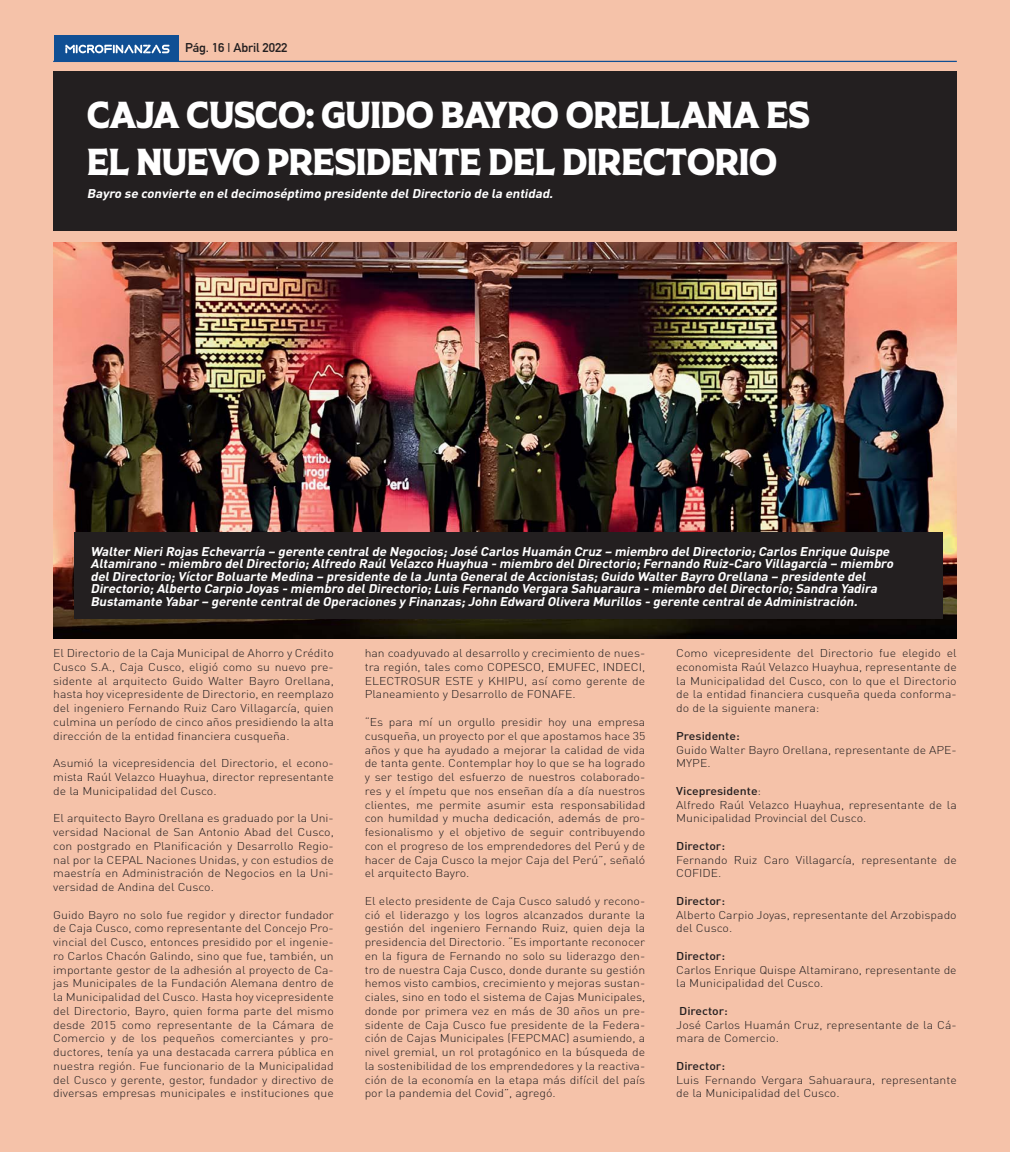
<style>
.page{position:relative;width:1010px;height:1152px;background:#f5c2a9}
.page>*{position:absolute;margin:0;border:0;box-sizing:border-box;transform-origin:0 0}
.t1{font:37.5px/46.2px "FF Monteral Two";letter-spacing:-.03em;color:#fff;scale:.92 1}
.t2{font:italic 700 12.5px/12.5px "DIN Pro";letter-spacing:-.01em;color:#fff;scale:1.06 1}
.t3{font:700 12.5px "DIN Alternate";letter-spacing:-.01em;color:#231f20;scale:1.06 1}
.t4{font:300 11.25px/13.8px "DIN Pro";color:#231f20;text-align:justify;scale:1.09 1}
.t5{font:500 11.25px "DIN Pro";color:#231f20;scale:1.09 1}
.s1{font-weight:500}
</style>
<div class="page">
<hr style="left:53px;top:61px;width:904px;height:1px;background:#104f94">
<div style="left:55px;top:35px;width:124px;height:26px;background:#104f94"></div>
<svg style="left:65px;top:45px;width:104px;height:8px"></svg>
<div style="left:53px;top:71px;width:904px;height:159px;background:#231f20"></div>
<img style="left:53px;top:243px;width:904px;height:395px">
<div style="left:74px;top:533px;width:869px;height:86px;background:#231f20"></div>
<p class="t3" style="left:185px;top:40px;width:98px">Pág. 16 | Abril 2022</p>
<h1 class="t1" style="left:87px;top:92px;width:788px">CAJA CUSCO: GUIDO BAYRO ORELLANA ES<br>EL NUEVO PRESIDENTE DEL DIRECTORIO</h1>
<p class="t2" style="left:87px;top:189px;width:443px">Bayro se convierte en el decimoséptimo presidente del Directorio de la entidad.</p>
<p class="t2" style="left:90px;top:546px;width:761px">Walter NieriRojas Echevarría – gerente central de Negocios;José Carlos Huamán Cruz – miembro del Directorio;Carlos Enrique Quispe Altamirano - miembro del Directorio;Alfredo Raúl Velazco Huayhua - miembro del Directorio;Fernando Ruiz-Caro Villagarcía – miembro del Directorio;Víctor Boluarte Medina – presidente de la Junta General de Accionistas;Guido Walter Bayro Orellana – presidente del Directorio;Alberto Carpio Joyas - miembro del Directorio;Luis Fernando Vergara Sahuaraura - miembro del Directorio;Sandra Yadira Bustamante Yabar – gerente central de Operaciones y Finanzas;John Edward Olivera Murillos - gerente central de Administración.</p>
<p class="t4" style="left:53px;top:647px;width:259px">El Directorio de la Caja Municipal de Ahorro y Crédito Cusco S.A., Caja Cusco, eligió como su nuevo pre&shy;sidente al arquitecto Guido Walter Bayro Orellana, hasta hoy vicepresidente de Directorio, en reemplazo del ingeniero Fernando Ruiz Caro Villagarcía, quien culmina un período de cinco años presidiendo la alta dirección de la entidad financiera cusqueña.</p>
<p class="t4" style="left:53px;top:757px;width:259px">Asumió la vicepresidencia del Directorio, el econo&shy;mista Raúl Velazco Huayhua, director representante de la Municipalidad del Cusco.</p>
<p class="t4" style="left:53px;top:812px;width:259px">El arquitecto Bayro Orellana es graduado por la Uni&shy;versidad Nacional de San Antonio Abad del Cusco, con postgrado en Planificación y Desarrollo Regio&shy;nal por la CEPAL Naciones Unidas, y con estudios de maestría en Administración de Negocios en la Uni&shy;versidad de Andina del Cusco.</p>
<p class="t4" style="left:53px;top:909px;width:259px">Guido Bayro no solo fue regidor y director fundador de Caja Cusco, como representante del Concejo Pro&shy;vincial del Cusco, entonces presidido por el ingenie&shy;ro Carlos Chacón Galindo, sino que fue, también, un importante gestor de la adhesión al proyecto de Ca&shy;jas Municipales de la Fundación Alemana dentro de la Municipalidad del Cusco. Hasta hoy vicepresidente del Directorio, Bayro, quien forma parte del mismo desde 2015 como representante de la Cámara de Comercio y de los pequeños comerciantes y pro&shy;ductores, tenía ya una destacada carrera pública en nuestra región. Fue funcionario de la Municipalidad del Cusco y gerente, gestor, fundador y directivo de diversas empresas municipales e instituciones que</p>
<p class="t4" style="left:365px;top:647px;width:259px">han coadyuvado al desarrollo y crecimiento de nues&shy;tra región, tales como COPESCO, EMUFEC, INDECI, ELECTROSUR ESTE y KHIPU, así como gerente de Planeamiento y Desarrollo de FONAFE.</p>
<p class="t4" style="left:365px;top:716px;width:259px">“Es para mí un orgullo presidir hoy una empresa cusqueña, un proyecto por el que apostamos hace 35 años y que ha ayudado a mejorar la calidad de vida de tanta gente. Contemplar hoy lo que se ha logrado y ser testigo del esfuerzo de nuestros colaborado&shy;res y el ímpetu que nos enseñan día a día nuestros clientes, me permite asumir esta responsabilidad con humildad y mucha dedicación, además de pro&shy;fesionalismo y el objetivo de seguir contribuyendo con el progreso de los emprendedores del Perú y de hacer de Caja Cusco la mejor Caja del Perú”, señaló el arquitecto Bayro.</p>
<p class="t4" style="left:365px;top:895px;width:259px">El electo presidente de Caja Cusco saludó y recono&shy;ció el liderazgo y los logros alcanzados durante la gestión del ingeniero Fernando Ruiz, quien deja la presidencia del Directorio. “Es importante reconocer en la figura de Fernando no solo su liderazgo den&shy;tro de nuestra Caja Cusco, donde durante su gestión hemos visto cambios, crecimiento y mejoras sustan&shy;ciales, sino en todo el sistema de Cajas Municipales, donde por primera vez en más de 30 años un pre&shy;sidente de Caja Cusco fue presidente de la Federa&shy;ción de Cajas Municipales (FEPCMAC) asumiendo, a nivel gremial, un rol protagónico en la búsqueda de la sostenibilidad de los emprendedores y la reactiva&shy;ción de la economía en la etapa más difícil del país por la pandemia del Covid”, agregó.</p>
<p class="t4" style="left:676px;top:647px;width:259px">Como vicepresidente del Directorio fue elegido el economista Raúl Velazco Huayhua, representante de la Municipalidad del Cusco, con lo que el Directorio de la entidad financiera cusqueña queda conforma&shy;do de la siguiente manera:</p>
<p class="t5" style="left:676px;top:731px;width:60px">Presidente:</p>
<p class="t4" style="left:676px;top:744px;width:259px">Guido Walter Bayro Orellana, representante de APE-<br>MYPE.</p>
<p class="t4" style="left:676px;top:785px;width:259px;text-align:left"><span class="s1">Vicepresidente</span>:<br>Alfredo Raúl Velazco Huayhua, representante de la<br>Municipalidad Provincial del Cusco.</p>
<p class="t5" style="left:676px;top:841px;width:46px">Director:</p>
<p class="t4" style="left:676px;top:854px;width:259px">Fernando Ruiz Caro Villagarcía, representante de<br>COFIDE.</p>
<p class="t5" style="left:676px;top:896px;width:46px">Director:</p>
<p class="t4" style="left:676px;top:909px;width:259px">Alberto Carpio Joyas, representante del Arzobispado del Cusco.</p>
<p class="t5" style="left:676px;top:951px;width:46px">Director:</p>
<p class="t4" style="left:676px;top:964px;width:259px">Carlos Enrique Quispe Altamirano, representante de la Municipalidad del Cusco.</p>
<p class="t5" style="left:679px;top:1006px;width:46px">Director:</p>
<p class="t4" style="left:676px;top:1019px;width:259px">José Carlos Huamán Cruz, representante de la Cá&shy;mara de Comercio.</p>
<p class="t5" style="left:676px;top:1061px;width:46px">Director:</p>
<p class="t4" style="left:676px;top:1074px;width:259px">Luis Fernando Vergara Sahuaraura, representante de la Municipalidad del Cusco.</p>
</div>
